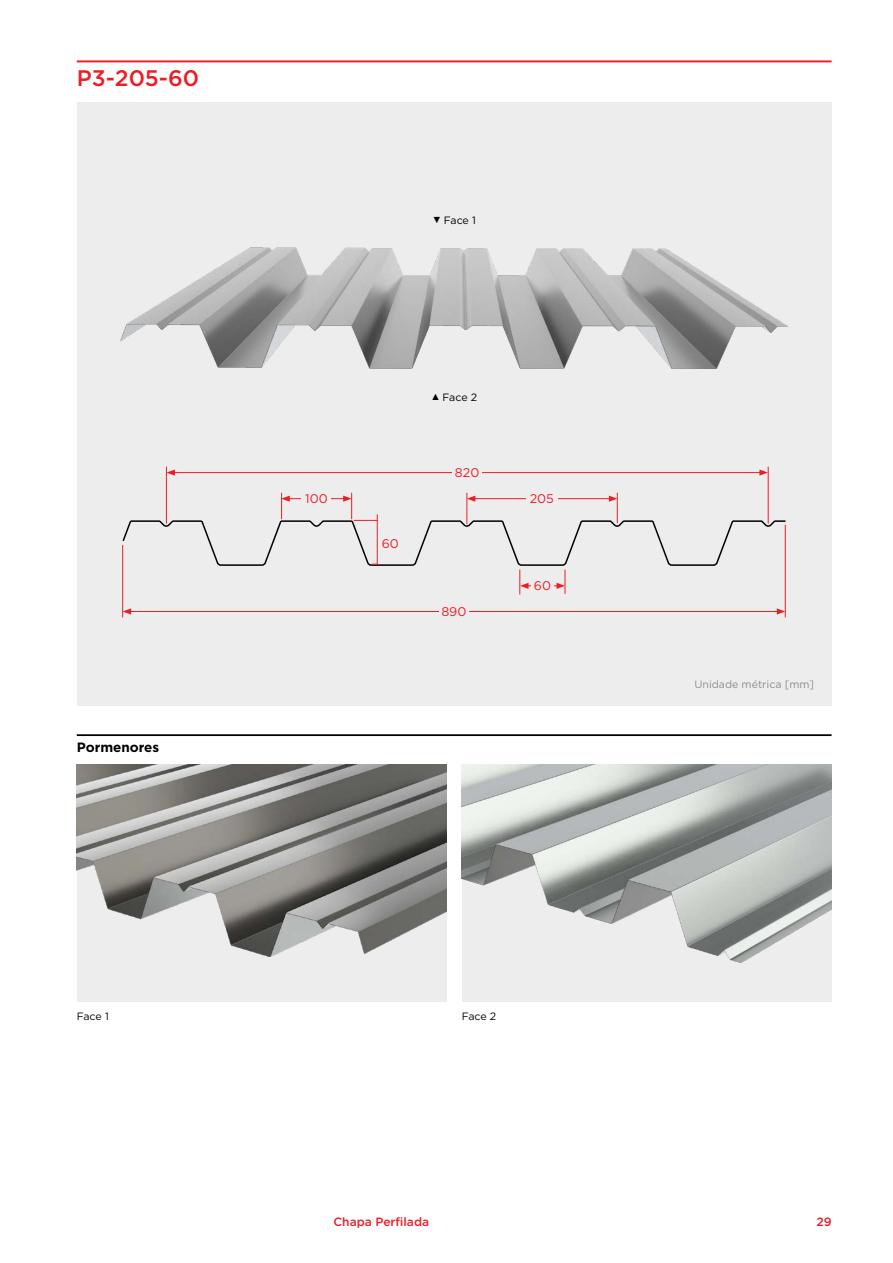
<style>
.page{position:relative;width:893px;height:1263px;background:#fff}
.page>*{position:absolute;margin:0;border:0;box-sizing:border-box;transform-origin:0 0}
.t1{font:500 22.5px "Gotham";color:#ed1d24}
.t2{font:700 13.5px "Gotham";color:#000}
.t3{font:12.6px "Gotham";color:#ed1d24}
.t4{font:500 12px "Gotham";color:#ed1d24}
.t5{font:10.65px "Gotham";letter-spacing:-.015em;color:#000}
.t6{font:10.65px "Gotham";color:#8a8c8e}
.s1{font-family:"Arial";font-weight:700;font-size:9px}
</style>
<div class="page">
<hr style="left:77px;top:60px;width:754px;height:2px;background:#ed1d24">
<hr style="left:77px;top:734px;width:754px;height:2px;background:#000">
<div style="left:77px;top:102px;width:754px;height:603px;background:#ededee"></div>
<div style="left:77px;top:765px;width:370px;height:237px;background:#ededee"></div>
<img style="left:77px;top:765px;width:370px;height:192px">
<div style="left:462px;top:765px;width:369px;height:237px;background:#ededee"></div>
<img style="left:462px;top:765px;width:369px;height:197px">
<img style="left:120px;top:247px;width:668px;height:122px">
<hr style="left:768px;top:467px;width:1px;height:56px;background:#ed1d24">
<hr style="left:166px;top:467px;width:1px;height:56px;background:#ed1d24">
<hr style="left:172px;top:472px;width:590px;height:1px;background:#ed1d24">
<svg style="left:166px;top:469px;width:9px;height:7px"></svg>
<svg style="left:759px;top:469px;width:9px;height:7px"></svg>
<div style="left:452px;top:464px;width:30px;height:16px;background:#ededee"></div>
<svg style="left:122px;top:493px;width:664px;height:101px"></svg>
<hr style="left:122px;top:545px;width:1px;height:72px;background:#ed1d24">
<hr style="left:785px;top:525px;width:1px;height:92px;background:#ed1d24">
<hr style="left:129px;top:611px;width:650px;height:1px;background:#ed1d24">
<svg style="left:123px;top:608px;width:8px;height:6px"></svg>
<svg style="left:777px;top:608px;width:8px;height:6px"></svg>
<div style="left:439px;top:603px;width:30px;height:16px;background:#ededee"></div>
<h1 class="t1" style="left:77px;top:64px;width:124px">P3-205-60</h1>
<p class="t2" style="left:77px;top:739px;width:84px">Pormenores</p>
<p class="t5" style="left:432px;top:213px;width:45px"><span class="s1">▼</span> Face 1</p>
<p class="t5" style="left:431px;top:390px;width:48px"><span class="s1">▲</span> Face 2</p>
<p class="t3" style="left:455px;top:464px;width:26px">820</p>
<p class="t3" style="left:305px;top:490px;width:24px">100</p>
<p class="t3" style="left:530px;top:490px;width:26px">205</p>
<p class="t3" style="left:382px;top:535px;width:19px">60</p>
<p class="t3" style="left:441px;top:603px;width:26px">890</p>
<p class="t3" style="left:534px;top:578px;width:19px">60</p>
<p class="t5" style="left:77px;top:1010px;width:34px">Face 1</p>
<p class="t5" style="left:462px;top:1010px;width:36px">Face 2</p>
<p class="t6" style="left:694px;top:678px;width:121px">Unidade métrica [mm]</p>
<p class="t4" style="left:333px;top:1214px;width:97px">Chapa Perfilada</p>
<p class="t4" style="left:816px;top:1214px;width:17px">29</p>
</div>
